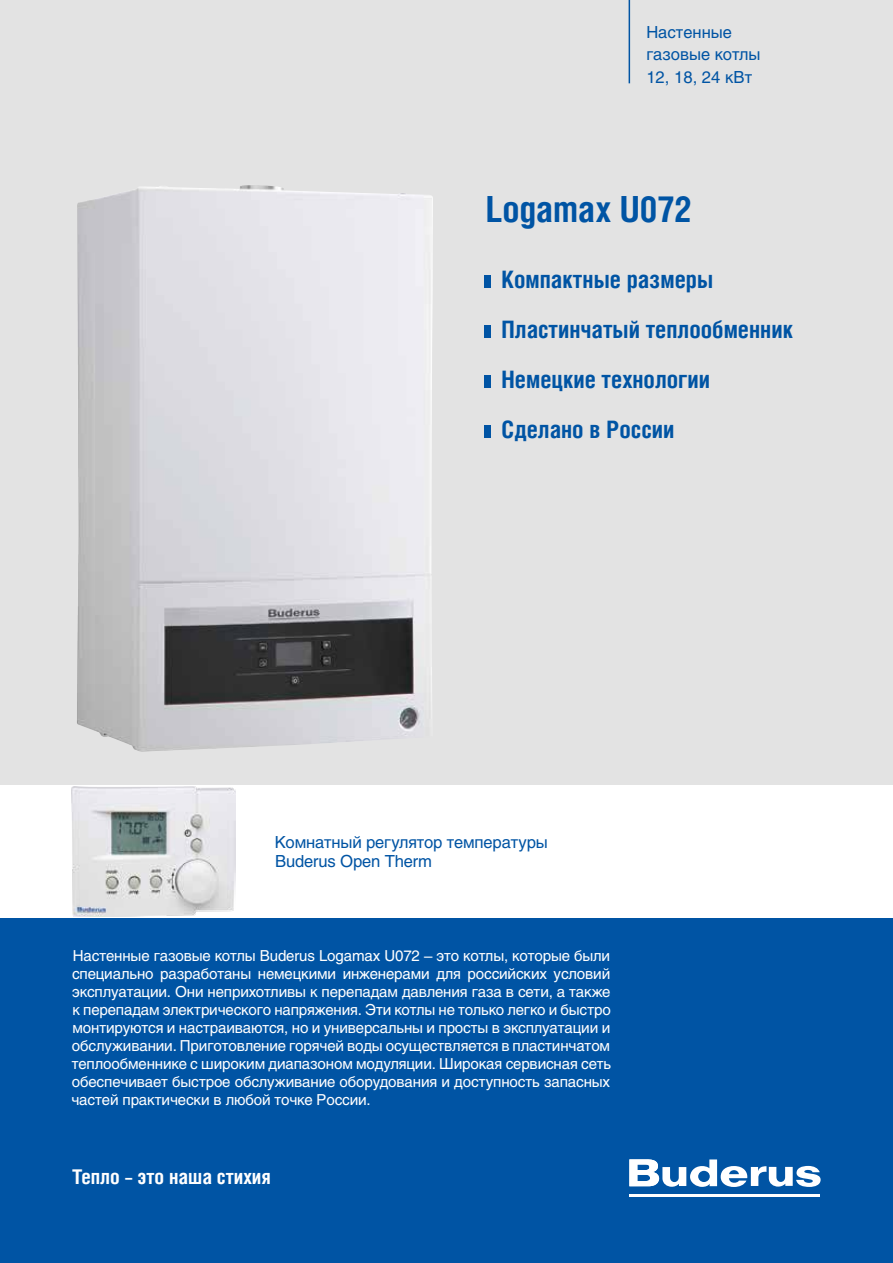
<style>
.page{position:relative;width:893px;height:1263px;background:#fff}
.page>*{position:absolute;margin:0;border:0;box-sizing:border-box;transform-origin:0 0}
.t1{font:700 condensed 36px "Helios C Cn";letter-spacing:-.005em;color:#0054a4}
.t2{font:700 condensed 24px/50.1px "Helios C Cn";color:#0054a4}
.t3{font:700 condensed 20.25px "Helios C Cn";color:#fff}
.t4{font:16.5px/22.5px "Helios C";letter-spacing:-.01em;color:#0054a4}
.t5{font:15px/18px "Helios C";letter-spacing:-.01em;color:#fff;text-align:justify}
</style>
<div class="page">
<div style="left:0;top:0;width:893px;height:784px;background:#e3e3e3"></div>
<div style="left:0;top:918px;width:893px;height:345px;background:#0054a4"></div>
<hr style="left:629px;top:0;width:1px;height:83px;background:#0054a4">
<hr style="left:629px;top:1194px;width:190px;height:2px;background:#fff">
<svg style="left:629px;top:1159px;width:192px;height:28px"></svg>
<div style="left:485px;top:275px;width:6px;height:13px;background:#0054a4"></div>
<div style="left:485px;top:325px;width:6px;height:13px;background:#0054a4"></div>
<div style="left:485px;top:375px;width:6px;height:13px;background:#0054a4"></div>
<div style="left:485px;top:425px;width:6px;height:13px;background:#0054a4"></div>
<img style="left:77px;top:185px;width:356px;height:567px">
<img style="left:72px;top:787px;width:164px;height:130px">
<p class="t4" style="left:646px;top:20px;width:116px">Hacтeнные гaзовыe котлы<br>12, 18, 24 кВт</p>
<h1 class="t1" style="left:486px;top:187px;width:208px">Logamax U072</h1>
<h2 class="t2" style="left:502px;top:253px;width:293px">Компактные paзмеры<br>Пластинчатый теплообменник<br>Heмeцкие тexнoлогии<br>Сделано в России</h2>
<p class="t4" style="left:275px;top:832px;width:274px;line-height:19.8px">Комнатный регулятор температуры<br>Buderus Open Therm</p>
<p class="t5" style="left:71px;top:946px;width:541px">Настенные газовые котлы Buderus Logamax U072 – это котлы, которые были специально разработаны немецкими инженерами для российских условий эксплуатации. Они неприхотливы к перепадам давления газа в сети, а также к перепадам электрического напряжения. Эти котлы не только легко и быстро монтируются и настраиваются, но и универсальны и просты в эксплуатации и обслуживании. Приготовление горячей воды осуществляется в пластинчатом теплообменнике с широким диапазоном модуляции. Широкая сервисная сеть обеспечивает быстрое обслуживание оборудования и доступность запасных частей практически в любой точке России.</p>
<h3 class="t3" style="left:72px;top:1165px;width:200px">Тепло – это наша стихия</h3>
</div>
